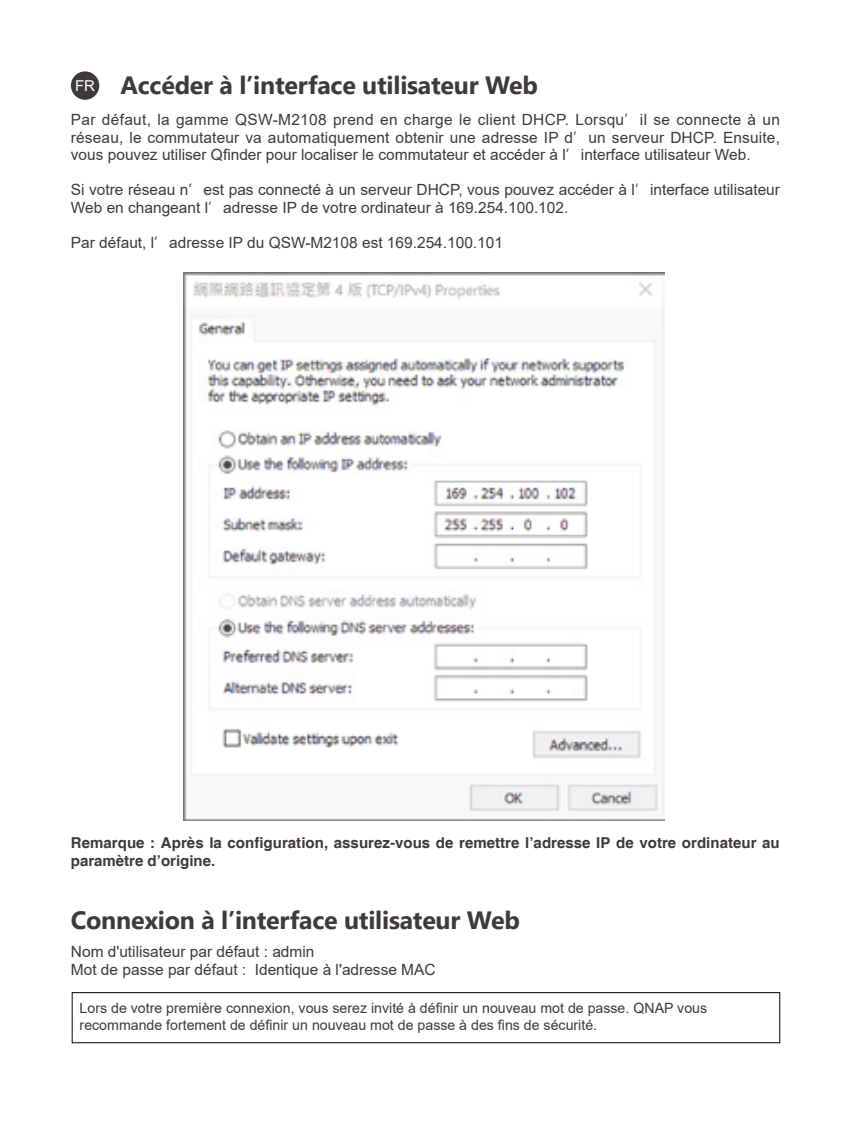
<style>
.page{position:relative;width:851px;height:1134px;background:#fff}
.page>*{position:absolute;margin:0;border:0;box-sizing:border-box;transform-origin:0 0}
.t1{font:700 25px "Segoe UI";letter-spacing:-.01em;color:#3e3a39}
.t2{font:15.5px/17.5px "Arial";color:#3e3a39}
.t3{font:700 15px/17.5px "Helvetica";letter-spacing:.005em;color:#3e3a39}
.t4{font:15px "Arial";color:#fff}
.t5{font:14.25px/17.5px "Arial";color:#3e3a39}
.s1{font-family:"Microsoft Jheng Hei";font-size:15px}
</style>
<div class="page">
<div style="left:72px;top:992px;width:708px;height:51px;border:1px solid #000"></div>
<img style="left:184px;top:272px;width:480px;height:548px">
<div style="left:71px;top:71px;width:28px;height:29px;background:#3e3a39;border-radius:50%"></div>
<p class="t4" style="left:75px;top:75px;width:21px">FR</p>
<h1 class="t1" style="left:120px;top:62px;width:419px">Accéder à l’interface utilisateur Web</h1>
<p class="t2" style="left:71px;top:111px;width:710px;text-align:justify">Par défaut, la gamme QSW-M2108 prend en charge le client DHCP. Lorsqu<span class="s1">’</span>il se connecte à un réseau, le commutateur va automatiquement obtenir une adresse IP d<span class="s1">’</span>un serveur DHCP. Ensuite, vous pouvez utiliser Qfinder pour localiser le commutateur et accéder à l<span class="s1">’</span>interface utilisateur Web.</p>
<p class="t2" style="left:71px;top:181px;width:710px">Si votre réseau n<span class="s1">’</span>est pas connecté à un serveur DHCP, vous pouvez accéder à l<span class="s1">’</span>interface utilisateur<br>Web en changeant l<span class="s1">’</span>adresse IP de votre ordinateur à 169.254.100.102.</p>
<p class="t2" style="left:71px;top:234px;width:433px">Par défaut, l<span class="s1">’</span>adresse IP du QSW-M2108 est 169.254.100.101</p>
<p class="t3" style="left:71px;top:835px;width:710px">Remarque : Après la configuration, assurez-vous de remettre l’adresse IP de votre ordinateur au paramètre d’origine.</p>
<h1 class="t1" style="left:71px;top:897px;width:450px">Connexion à l’interface utilisateur Web</h1>
<p class="t2" style="left:71px;top:943px;width:366px">Nom d'utilisateur par défaut : admin<br>Mot de passe par défaut : Identique à l'adresse MAC</p>
<p class="t5" style="left:80px;top:999px;width:629px">Lors de votre première connexion, vous serez invité à définir un nouveau mot de passe. QNAP vous recommande fortement de définir un nouveau mot de passe à des fins de sécurité.</p>
</div>
